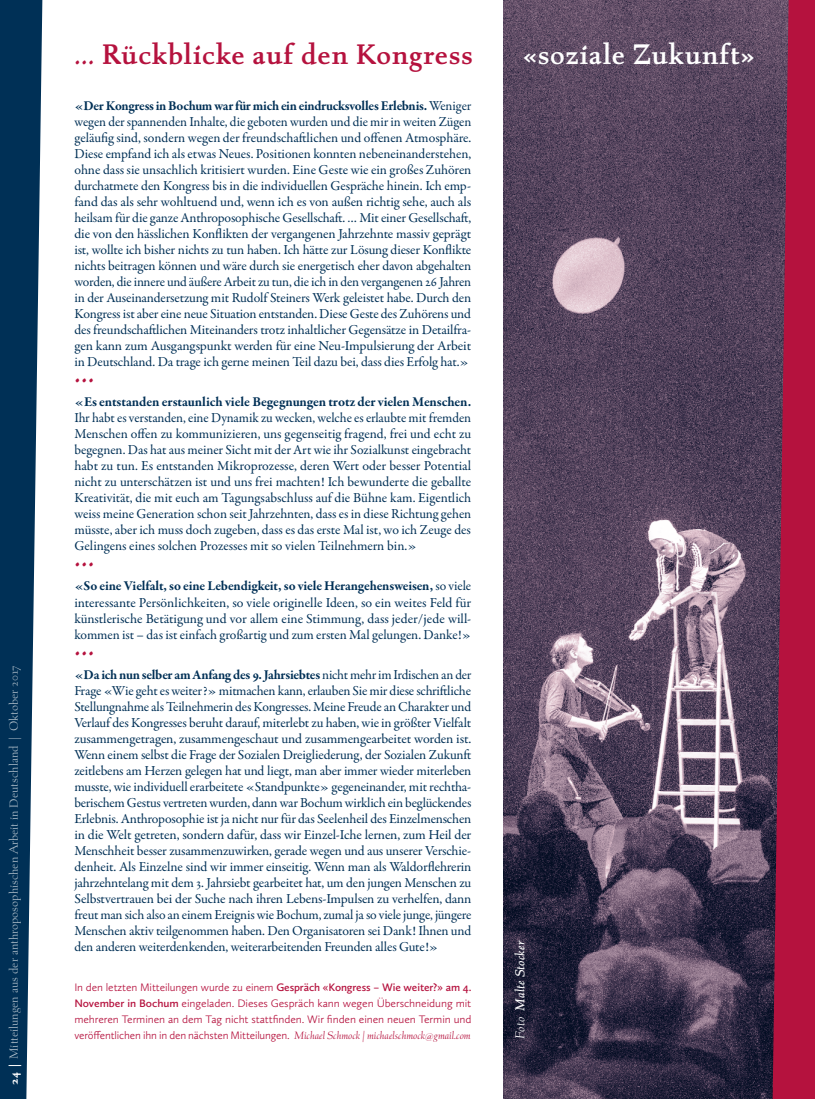
<style>
.page{position:relative;width:815px;height:1099px;background:#fff}
.page>*{position:absolute;margin:0;border:0;box-sizing:border-box;transform-origin:0 0}
.t1{font:600 30px "Albertan Pro";letter-spacing:.02em;color:#b5123e}
.t2{font:600 30px "Albertan Pro";letter-spacing:.02em;color:#fff}
.t3{font:13.75px/16px "Garamond Premr Pro";letter-spacing:-.01em;color:#003056;text-align:justify}
.t4{font:700 13.75px "Garamond Premr Pro";letter-spacing:-.005em;color:#003056}
.t5{font:italic 500 13.75px "Albertan Pro";color:#fff}
.t6{font:300 12.5px "Albertan Pro";color:#b3c1cc}
.t7{font:300 11.25px/16px "Calluna Sans";letter-spacing:-.015em;color:#b5123e;text-align:justify}
.s1{font-weight:700;color:#fff}
.s2{font-weight:700}
.s3{font-weight:600}
.s4{font-family:"Albertan Pro";font-style:italic}
.s5{font-weight:300}
</style>
<div class="page">
<img style="left:503px;top:0;width:270px;height:1098px">
<svg style="left:0;top:0;width:42px;height:1098px;fill:#003056"></svg>
<svg style="left:773px;top:0;width:42px;height:1098px;background:#a21a42"></svg>
<p class="t6" style="left:6px;top:1084px;width:421px;rotate:-90deg"><span class="s1">24 |</span> Mitteilungen aus der anthroposophischen Arbeit in Deutschland | Oktober 2017</p>
<h1 class="t1" style="left:74px;top:35px;width:400px">… Rückblicke auf den Kongress</h1>
<h1 class="t2" style="left:523px;top:35px;width:234px">«soziale Zukunft»</h1>
<p class="t3" style="left:74px;top:98px;width:399px"><span class="s2">«Der Kongress in Bochum war für mich ein eindrucksvolles Erlebnis.</span> Weniger wegen der spannenden Inhalte, die geboten wurden und die mir in weiten Zügen geläufig sind, sondern wegen der freundschaftlichen und offenen Atmosphäre.<br>Diese empfand ich als etwas Neues. Positionen konnten nebeneinanderstehen, ohne dass sie unsachlich kritisiert wurden. Eine Geste wie ein großes Zuhören durchatmete den Kongress bis in die individuellen Gespräche hinein. Ich emp&shy;fand das als sehr wohltuend und, wenn ich es von außen richtig sehe, auch als heilsam für die ganze Anthroposophische Gesellschaft. … Mit einer Gesellschaft, die von den hässlichen Konflikten der vergangenen Jahrzehnte massiv geprägt ist, wollte ich bisher nichts zu tun haben. Ich hätte zur Lösung dieser Konflikte nichts beitragen können und wäre durch sie energetisch eher davon abgehalten worden, die innere und äußere Arbeit zu tun, die ich in den vergangenen 26 Jahren in der Auseinandersetzung mit Rudolf Steiners Werk geleistet habe. Durch den Kongress ist aber eine neue Situation entstanden. Diese Geste des Zuhörens und des freundschaftlichen Miteinanders trotz inhaltlicher Gegensätze in Detailfra&shy;gen kann zum Ausgangspunkt werden für eine Neu-Impulsierung der Arbeit in Deutschland. Da trage ich gerne meinen Teil dazu bei, dass dies Erfolg hat.»</p>
<h1 class="t1" style="left:74px;top:353px;width:21px">…</h1>
<p class="t4" style="left:74px;top:393px;width:398px">«Es entstanden erstaunlich viele Begegnungen trotz der vielen Menschen.</p>
<p class="t3" style="left:74px;top:410px;width:398px">Ihr habt es verstanden, eine Dynamik zu wecken, welche es erlaubte mit fremden Menschen offen zu kommunizieren, uns gegenseitig fragend, frei und echt zu begegnen. Das hat aus meiner Sicht mit der Art wie ihr Sozialkunst eingebracht habt zu tun. Es entstanden Mikroprozesse, deren Wert oder besser Potential nicht zu unterschätzen ist und uns frei machten! Ich bewunderte die geballte Kreativität, die mit euch am Tagungsabschluss auf die Bühne kam. Eigentlich weiss meine Generation schon seit Jahrzehnten, dass es in diese Richtung gehen müsste, aber ich muss doch zugeben, dass es das erste Mal ist, wo ich Zeuge des Gelingens eines solchen Prozesses mit so vielen Teilnehmern bin.»</p>
<h1 class="t1" style="left:74px;top:537px;width:21px">…</h1>
<p class="t3" style="left:74px;top:578px;width:398px"><span class="s2">«So eine Vielfalt, so eine Lebendigkeit, so viele Herangehensweisen,</span> so viele interessante Persönlichkeiten, so viele originelle Ideen, so ein weites Feld für künstlerische Betätigung und vor allem eine Stimmung, dass jeder/jede will&shy;kommen ist – das ist einfach großartig und zum ersten Mal gelungen. Danke!»</p>
<h1 class="t1" style="left:74px;top:625px;width:21px">…</h1>
<p class="t3" style="left:74px;top:666px;width:399px"><span class="s2">«Da ich nun selber am Anfang des 9. Jahrsiebtes</span> nicht mehr im Irdischen an der Frage «Wie geht es weiter?» mitmachen kann, erlauben Sie mir diese schriftliche Stellungnahme als Teilnehmerin des Kongresses. Meine Freude an Charakter und Verlauf des Kongresses beruht darauf, miterlebt zu haben, wie in größter Vielfalt zusammengetragen, zusammengeschaut und zusammengearbeitet worden ist.<br>Wenn einem selbst die Frage der Sozialen Dreigliederung, der Sozialen Zukunft zeitlebens am Herzen gelegen hat und liegt, man aber immer wieder miterleben musste, wie individuell erarbeitete «Standpunkte» gegeneinander, mit rechtha&shy;berischem Gestus vertreten wurden, dann war Bochum wirklich ein beglückendes Erlebnis. Anthroposophie ist ja nicht nur für das Seelenheil des Einzelmenschen in die Welt getreten, sondern dafür, dass wir Einzel-Iche lernen, zum Heil der Menschheit besser zusammenzuwirken, gerade wegen und aus unserer Verschie&shy;denheit. Als Einzelne sind wir immer einseitig. Wenn man als Waldorflehrerin jahrzehntelang mit dem 3. Jahrsiebt gearbeitet hat, um den jungen Menschen zu Selbstvertrauen bei der Suche nach ihren Lebens-Impulsen zu verhelfen, dann freut man sich also an einem Ereignis wie Bochum, zumal ja so viele junge, jüngere Menschen aktiv teilgenommen haben. Den Organisatoren sei Dank! Ihnen und den anderen weiterdenkenden, weiterarbeitenden Freunden alles Gute!»</p>
<p class="t7" style="left:74px;top:978px;width:399px">In den letzten Mitteilungen wurde zu einem <span class="s3">Gespräch «Kongress – Wie weiter?» am 4.<br>November in Bochum</span> eingeladen. Dieses Gespräch kann wegen Überschneidung mit mehreren Terminen an dem Tag nicht stattfinden. Wir finden einen neuen Termin und veröffentlichen ihn in den nächsten Mitteilungen. <span class="s4">Michael Schmock | michaelschmock@gmail.com</span></p>
<p class="t5" style="left:511px;top:1038px;width:99px;rotate:-90deg"><span class="s5">Foto</span> Malte Stocker</p>
</div>
